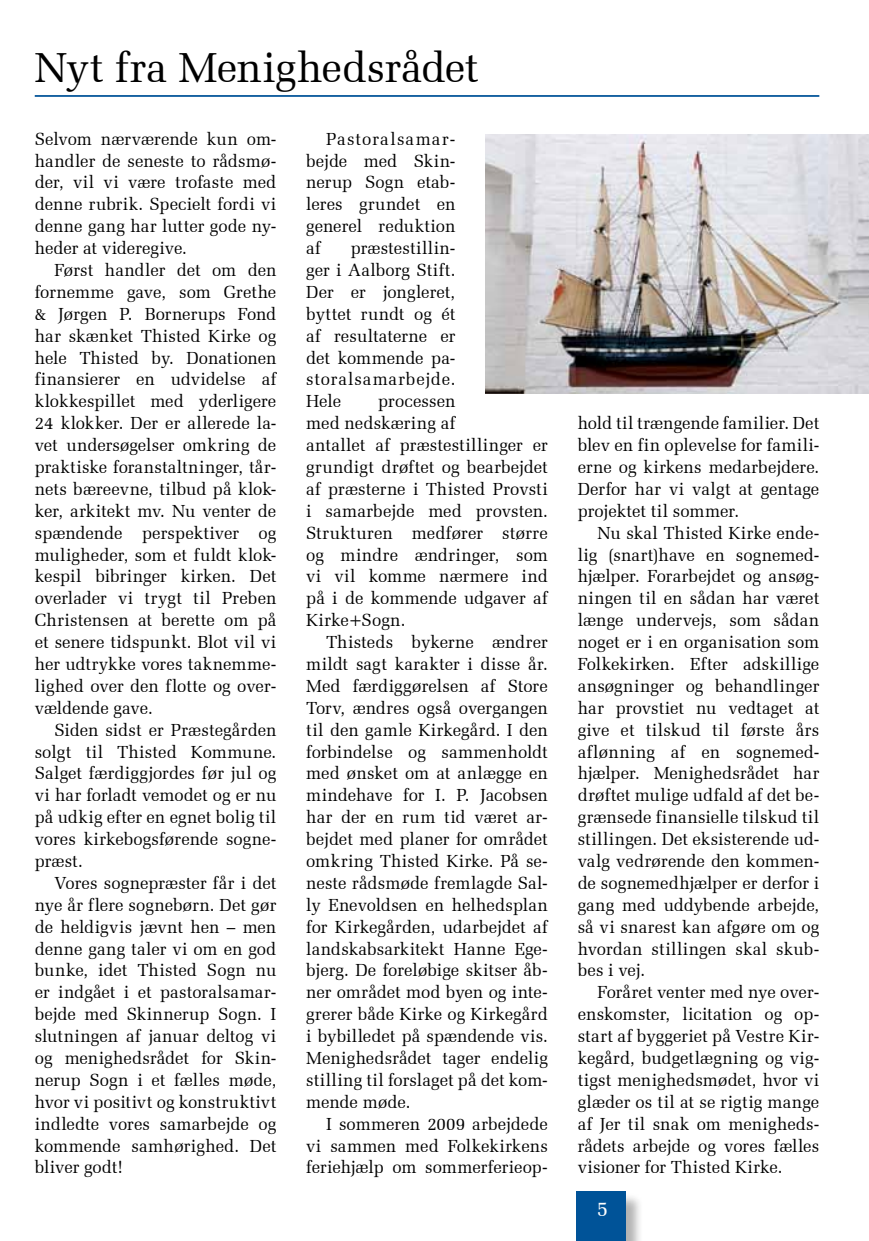
<style>
.page{position:relative;width:869px;height:1241px;background:#fff}
.page>*{position:absolute;margin:0;border:0;box-sizing:border-box;transform-origin:0 0}
.t1{font:42px "Zapf Elliptical 711 BT";letter-spacing:-.005em;color:#000}
.t2{font:21px "Zapf Elliptical 711 BT";color:#fff}
.t3{font:17.5px/21.9px "Zapf Elliptical 711 BT";color:#000;text-align:justify}
</style>
<div class="page">
<hr style="left:35px;top:95px;width:784px;height:2px;background:#005398">
<img style="left:485px;top:134px;width:383px;height:260px">
<div style="left:577px;top:1192px;width:67px;height:48px;background:#000;opacity:.3"></div>
<div style="left:575px;top:1191px;width:50px;height:49px;background:#005398"></div>
<h1 class="t1" style="left:35px;top:42px;width:445px">Nyt fra Menighedsrådet</h1>
<p class="t3" style="left:35px;top:128px;width:243px">Selvom nærværende kun om&shy;handler de seneste to rådsmø&shy;der, vil vi være trofaste med denne rubrik. Specielt fordi vi denne gang har lutter gode ny&shy;heder at videregive.</p>
<p class="t3" style="left:35px;top:259px;width:243px;text-indent:20px">Først handler det om den fornemme gave, som Grethe &amp; Jørgen P. Bornerups Fond har skænket Thisted Kirke og hele Thisted by. Donationen finansierer en udvidelse af klokkespillet med yderligere 24 klokker. Der er allerede la&shy;vet undersøgelser omkring de praktiske foranstaltninger, tår&shy;nets bæreevne, tilbud på klok&shy;ker, arkitekt mv. Nu venter de spændende perspektiver og muligheder, som et fuldt klok&shy;kespil bibringer kirken. Det overlader vi trygt til Preben Christensen at berette om på et senere tidspunkt. Blot vil vi her udtrykke vores taknemme&shy;lighed over den flotte og over&shy;vældende gave.</p>
<p class="t3" style="left:35px;top:718px;width:243px;text-indent:20px">Siden sidst er Præstegården solgt til Thisted Kommune.<br>Salget færdiggjordes før jul og vi har forladt vemodet og er nu på udkig efter en egnet bolig til vores kirkebogsførende sogne&shy;præst.</p>
<p class="t3" style="left:35px;top:871px;width:243px;text-indent:20px">Vores sognepræster får i det nye år flere sognebørn. Det gør de heldigvis jævnt hen – men denne gang taler vi om en god bunke, idet Thisted Sogn nu er indgået i et pastoralsamar&shy;bejde med Skinnerup Sogn. I slutningen af januar deltog vi og menighedsrådet for Skin&shy;nerup Sogn i et fælles møde, hvor vi positivt og konstruktivt indledte vores samarbejde og kommende samhørighed. Det bliver godt!</p>
<p class="t3" style="left:306px;top:128px;width:151px;text-indent:20px">Pastoralsamar&shy;bejde med Skin&shy;nerup Sogn etab&shy;leres grundet en generel reduktion af</p>
<p class="t3" style="left:306px;top:237px;width:151px;text-indent:45px">præstestillin&shy;ger i Aalborg Stift.<br>Der er jongleret, byttet rundt og ét af resultaterne er det kommende pa&shy;storalsamarbejde.<br>Hele</p>
<p class="t3" style="left:306px;top:390px;width:243px;text-align:left;text-indent:72px">processen<br>med nedskæring af<br>antallet af præstestillinger er grundigt drøftet og bearbejdet af præsterne i Thisted Provsti i samarbejde med provsten.<br>Strukturen medfører større og mindre ændringer, som vi vil komme nærmere ind på i de kommende udgaver af<br>Kirke+Sogn.</p>
<p class="t3" style="left:306px;top:631px;width:243px;text-indent:20px">Thisteds bykerne ændrer mildt sagt karakter i disse år.<br>Med færdiggørelsen af Store Torv, ændres også overgangen til den gamle Kirkegård. I den forbindelse og sammenholdt med ønsket om at anlægge en mindehave for I. P. Jacobsen har der en rum tid været ar&shy;bejdet med planer for området omkring Thisted Kirke. På se&shy;neste rådsmøde fremlagde Sal&shy;ly Enevoldsen en helhedsplan for Kirkegården, udarbejdet af landskabsarkitekt Hanne Ege&shy;bjerg. De foreløbige skitser åb&shy;ner området mod byen og inte&shy;grerer både Kirke og Kirkegård i bybilledet på spændende vis.<br>Menighedsrådet tager endelig stilling til forslaget på det kom&shy;mende møde.</p>
<p class="t3" style="left:306px;top:1112px;width:243px;text-indent:20px">I sommeren 2009 arbejdede vi sammen med Folkekirkens feriehjælp om sommerferieop-</p>
<p class="t3" style="left:577px;top:412px;width:243px">hold til trængende familier. Det blev en fin oplevelse for famili&shy;erne og kirkens medarbejdere.<br>Derfor har vi valgt at gentage projektet til sommer.</p>
<p class="t3" style="left:577px;top:521px;width:243px;text-indent:20px">Nu skal Thisted Kirke ende&shy;lig (snart)have en sognemed&shy;hjælper. Forarbejdet og ansøg&shy;ningen til en sådan har været længe undervejs, som sådan noget er i en organisation som Folkekirken. Efter adskillige ansøgninger og behandlinger har provstiet nu vedtaget at give et tilskud til første års aflønning af en sognemed&shy;hjælper. Menighedsrådet har drøftet mulige udfald af det be&shy;grænsede finansielle tilskud til stillingen. Det eksisterende ud&shy;valg vedrørende den kommen&shy;de sognemedhjælper er derfor i gang med uddybende arbejde, så vi snarest kan afgøre om og hvordan stillingen skal skub&shy;bes i vej.</p>
<p class="t3" style="left:577px;top:981px;width:243px;text-indent:20px">Foråret venter med nye over&shy;enskomster, licitation og op&shy;start af byggeriet på Vestre Kir&shy;kegård, budgetlægning og vig&shy;tigst menighedsmødet, hvor vi glæder os til at se rigtig mange af Jer til snak om menigheds&shy;rådets arbejde og vores fælles visioner for Thisted Kirke.</p>
<p class="t2" style="left:596px;top:1196px;width:13px">5</p>
</div>
